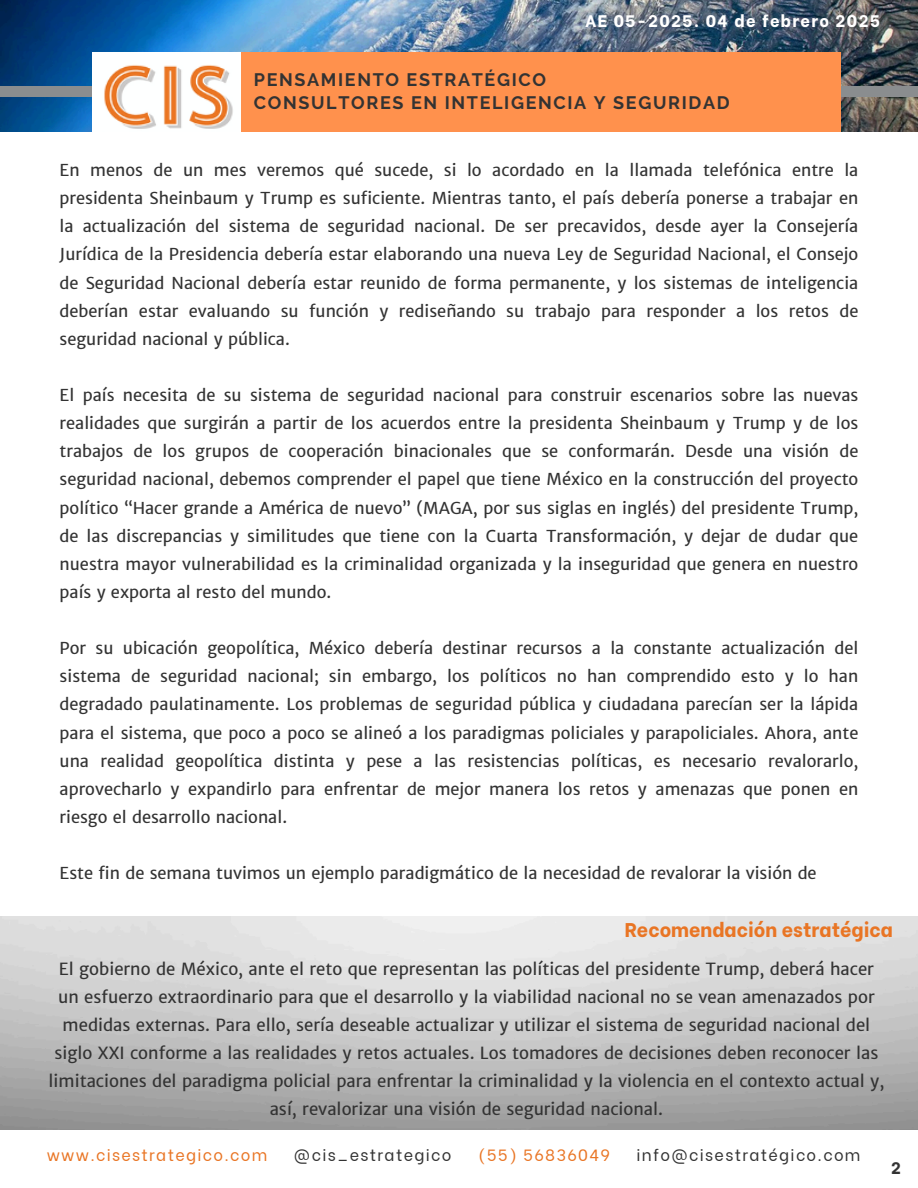
<style>
.page{position:relative;width:918px;height:1188px;background:#fff}
.page>*{position:absolute;margin:0;border:0;box-sizing:border-box;transform-origin:0 0}
.t1{font:800 19.8px "Be Vietnam";color:#e97524}
.t2{font:700 18px/22.5px "Raleway";letter-spacing:.09em;color:#333}
.t3{font:16.8px/28.2px "Merriweather Sans";color:#333;text-align:center}
.t4{font:800 16.65px "Be Vietnam";letter-spacing:.08em;color:#fff}
.t5{font:16.5px/28.2px "Merriweather Sans";color:#333;text-align:justify}
.t6{font:800 16.5px "Be Vietnam";color:#333}
.t7{font:16.2px "Be Vietnam";letter-spacing:.08em;color:#333}
.t8{font:16.2px "Be Vietnam";letter-spacing:.08em;color:#e97524}
</style>
<div class="page">
<img style="left:0;top:0;width:918px;height:132px">
<div style="left:0;top:87px;width:918px;height:10px;background:#8a8d8f"></div>
<img style="left:92px;top:52px;width:149px;height:80px">
<div style="left:241px;top:52px;width:600px;height:80px;background:#ff914d"></div>
<p class="t4" style="left:585px;top:7px;width:296px">AE 05-2025. 04 de febrero 2025</p>
<p class="t2" style="left:254px;top:69px;width:477px">PENSAMIENTO ESTRATÉGICO<br>CONSULTORES EN INTELIGENCIA Y SEGURIDAD</p>
<p class="t5" style="left:60px;top:156px;width:800px">En menos de un mes veremos qué sucede, si lo acordado en la llamada telefónica entre la presidenta Sheinbaum y Trump es suficiente. Mientras tanto, el país debería ponerse a trabajar en la actualización del sistema de seguridad nacional. De ser precavidos, desde ayer la Consejería Jurídica de la Presidencia debería estar elaborando una nueva Ley de Seguridad Nacional, el Consejo de Seguridad Nacional debería estar reunido de forma permanente, y los sistemas de inteligencia deberían estar evaluando su función y rediseñando su trabajo para responder a los retos de seguridad nacional y pública.</p>
<h3 class="t5" style="left:60px;top:381px;width:800px">El país necesita de su sistema de seguridad nacional para construir escenarios sobre las nuevas realidades que surgirán a partir de los acuerdos entre la presidenta Sheinbaum y Trump y de los trabajos de los grupos de cooperación binacionales que se conformarán. Desde una visión de seguridad nacional, debemos comprender el papel que tiene México en la construcción del proyecto político “Hacer grande a América de nuevo” (MAGA, por sus siglas en inglés) del presidente Trump, de las discrepancias y similitudes que tiene con la Cuarta Transformación, y dejar de dudar que nuestra mayor vulnerabilidad es la criminalidad organizada y la inseguridad que genera en nuestro país y exporta al resto del mundo.</h3>
<p class="t5" style="left:60px;top:634px;width:800px">Por su ubicación geopolítica, México debería destinar recursos a la constante actualización del sistema de seguridad nacional; sin embargo, los políticos no han comprendido esto y lo han degradado paulatinamente. Los problemas de seguridad pública y ciudadana parecían ser la lápida para el sistema, que poco a poco se alineó a los paradigmas policiales y parapoliciales. Ahora, ante una realidad geopolítica distinta y pese a las resistencias políticas, es necesario revalorarlo, aprovecharlo y expandirlo para enfrentar de mejor manera los retos y amenazas que ponen en riesgo el desarrollo nacional.</p>
<h1 class="t5" style="left:60px;top:859px;width:759px">Este fin de semana tuvimos un ejemplo paradigmático de la necesidad de revalorar la visión de</h1>
<p class="t1" style="left:625px;top:914px;width:270px">Recomendación estratégica</p>
<p class="t3" style="left:49px;top:955px;width:837px">El gobierno de México, ante el reto que representan las políticas del presidente Trump, deberá hacer un esfuerzo extraordinario para que el desarrollo y la viabilidad nacional no se vean amenazados por medidas externas. Para ello, sería deseable actualizar y utilizar el sistema de seguridad nacional del siglo XXI conforme a las realidades y retos actuales. Los tomadores de decisiones deben reconocer las limitaciones del paradigma policial para enfrentar la criminalidad y la violencia en el contexto actual y, así, revalorizar una visión de seguridad nacional.</p>
<p class="t8" style="left:47px;top:1142px;width:222px">www.cisestrategico.com</p>
<p class="t7" style="left:294px;top:1142px;width:159px">@cis_estrategico</p>
<p class="t8" style="left:478px;top:1142px;width:134px">(55) 56836049</p>
<p class="t7" style="left:637px;top:1142px;width:225px">info@cisestratégico.com</p>
<p class="t6" style="left:891px;top:1154px;width:11px">2</p>
</div>
